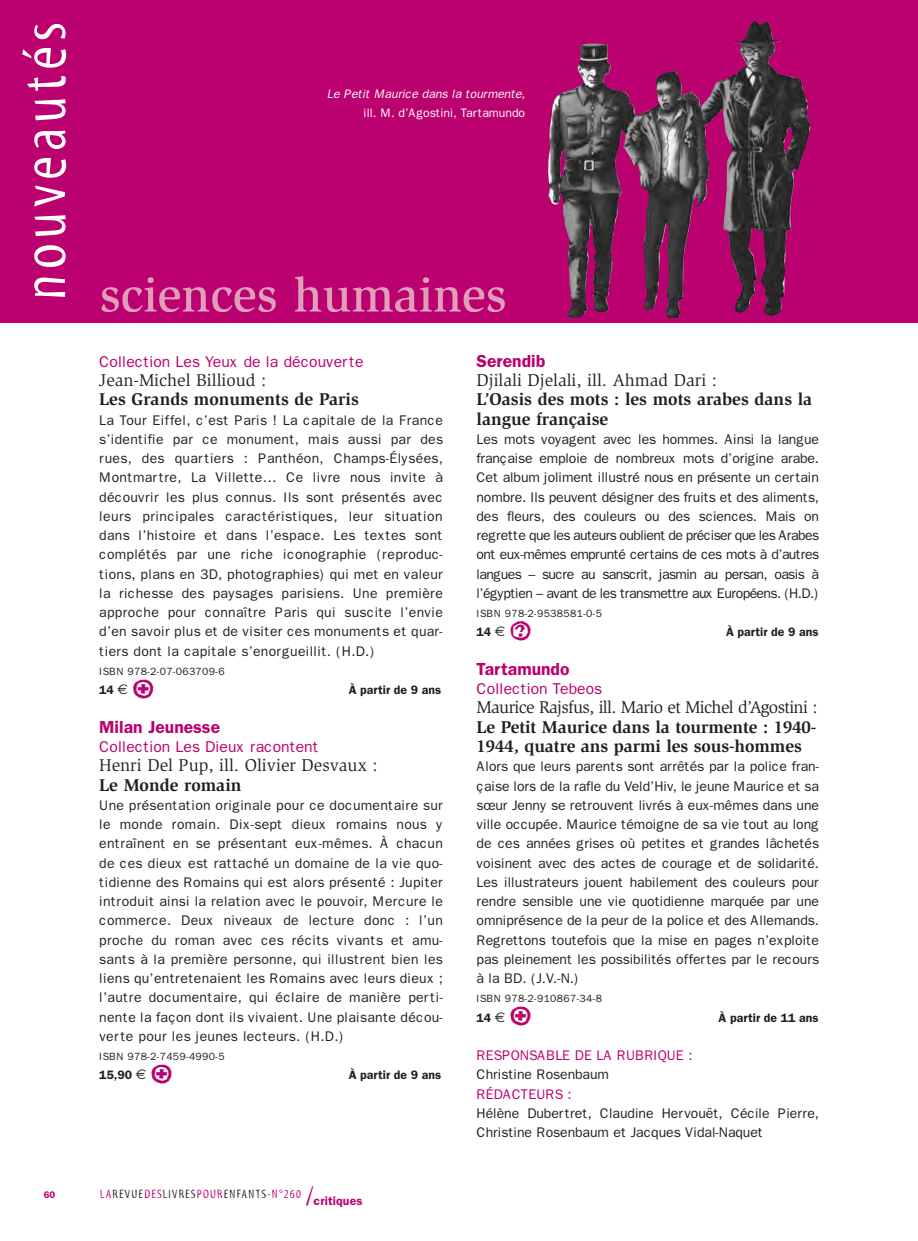
<style>
.page{position:relative;width:918px;height:1241px;background:#fff}
.page>*{position:absolute;margin:0;border:0;box-sizing:border-box;transform-origin:0 0}
.t1{font:63px "Myriad Tilt";letter-spacing:.08em;color:#fff}
.t2{font:35px "Ale Signs White LL";color:#bb016f}
.t3{font:700 17.5px/19.2px "Slimbach";color:#231f20}
.t4{font:17.5px "Slimbach";color:#231f20}
.t5{font:17.5px "Slimbach";letter-spacing:-.035em;color:#231f20}
.t6{font:600 17.5px "Franklin Gothic";color:#bb016f}
.t7{font:15.75px "Franklin Gothic";color:#bb016f}
.t8{font:14px/19.2px "Franklin Gothic";letter-spacing:-.005em;color:#231f20;text-align:justify}
.t9{font:14px "Franklin Gothic";letter-spacing:-.005em;color:#bb016f}
.t10{font:600 12.25px "Franklin Gothic";color:#231f20}
.t11{font:12.25px "Myriad Tilt";letter-spacing:.1em;color:#231f20}
.t12{font:italic 12.25px "Franklin Gothic";letter-spacing:-.005em;color:#fff}
.t13{font:12.25px "Franklin Gothic";letter-spacing:-.005em;color:#fff}
.t14{font:10.5px "Franklin Gothic";letter-spacing:.03em;color:#231f20}
.t15{font:600 9.62px "Franklin Gothic";color:#bb016f}
.s1{font-family:"Euro Sans";font-weight:400;font-size:14px}
.s2{color:#bb016f}
.s3{font-size:26.25px;color:#bb016f}
.s4{font-family:"Franklin Gothic";font-weight:600;color:#bb016f}
</style>
<div class="page">
<div style="left:0;top:0;width:918px;height:322px;background:#bb016f"></div>
<svg style="left:101px;top:276px;width:249px;height:36px"></svg>
<img style="left:548px;top:21px;width:262px;height:298px">
<h1 class="t1" style="left:21px;top:300px;width:280px;rotate:-90deg">nouveautés</h1>
<p class="t15" style="left:44px;top:1188px;width:13px">60</p>
<p class="t12" style="left:327px;top:86px;width:200px">Le Petit Maurice dans la tourmente,</p>
<p class="t13" style="left:364px;top:106px;width:163px">ill. M. d’Agostini, Tartamundo</p>
<p class="t7" style="left:99px;top:352px;width:266px">Collection Les Yeux de la découverte</p>
<p class="t4" style="left:99px;top:373px;width:169px">Jean-Michel Billioud :</p>
<p class="t3" style="left:99px;top:391px;width:261px">Les Grands monuments de Paris</p>
<p class="t8" style="left:99px;top:410px;width:345px">La Tour Eiffel, c’est Paris ! La capitale de la France s’identifie par ce monument, mais aussi par des rues, des quartiers : Panthéon, Champs-Élysées, Montmartre, La Villette… Ce livre nous invite à découvrir les plus connus. Ils sont présentés avec leurs principales caractéristiques, leur situation dans l’histoire et dans l’espace. Les textes sont complétés par une riche iconographie (reproduc&shy;tions, plans en 3D, photographies) qui met en valeur la richesse des paysages parisiens. Une première approche pour connaître Paris qui suscite l’envie d’en savoir plus et de visiter ces monuments et quar&shy;tiers dont la capitale s’enorgueillit. (H.D.)</p>
<p class="t14" style="left:99px;top:665px;width:127px">ISBN 978-2-07-063709-6</p>
<p class="t10" style="left:99px;top:682px;width:30px">14 <span class="s1">€</span></p>
<h2 class="t2" style="left:132px;top:666px;width:24px">U</h2>
<p class="t10" style="left:349px;top:682px;width:94px">À partir de 9 ans</p>
<p class="t6" style="left:99px;top:716px;width:122px">Milan Jeunesse</p>
<p class="t7" style="left:99px;top:737px;width:221px">Collection Les Dieux racontent</p>
<p class="t4" style="left:99px;top:758px;width:280px">Henri Del Pup, ill. Olivier Desvaux :</p>
<p class="t3" style="left:99px;top:776px;width:144px">Le Monde romain</p>
<p class="t8" style="left:99px;top:795px;width:345px">Une présentation originale pour ce documentaire sur le monde romain. Dix-sept dieux romains nous y entraînent en se présentant eux-mêmes. À chacun de ces dieux est rattaché un domaine de la vie quo&shy;tidienne des Romains qui est alors présenté : Jupiter introduit ainsi la relation avec le pouvoir, Mercure le commerce. Deux niveaux de lecture donc : l’un proche du roman avec ces récits vivants et amu&shy;sants à la première personne, qui illustrent bien les liens qu’entretenaient les Romains avec leurs dieux ; l’autre documentaire, qui éclaire de manière perti&shy;nente la façon dont ils vivaient. Une plaisante décou&shy;verte pour les jeunes lecteurs. (H.D.)</p>
<p class="t14" style="left:99px;top:1050px;width:127px">ISBN 978-2-7459-4990-5</p>
<p class="t10" style="left:99px;top:1067px;width:49px">15,90 <span class="s1">€</span></p>
<h2 class="t2" style="left:150px;top:1051px;width:24px">U</h2>
<p class="t10" style="left:349px;top:1067px;width:94px">À partir de 9 ans</p>
<p class="t11" style="left:100px;top:1189px;width:264px"><span class="s2">LA</span>REVUE<span class="s2">DES</span>LIVRES<span class="s2">POUR</span>ENFANTS<span class="s2">-N°260</span> <span class="s3">/</span><span class="s4">critiques</span></p>
<p class="t6" style="left:476px;top:350px;width:70px">Serendib</p>
<p class="t4" style="left:476px;top:373px;width:242px">Djilali Djelali, ill. Ahmad Dari :</p>
<p class="t3" style="left:476px;top:391px;width:337px">L’Oasis des mots : les mots arabes dans la langue française</p>
<p class="t8" style="left:476px;top:429px;width:344px">Les mots voyagent avec les hommes. Ainsi la langue française emploie de nombreux mots d’origine arabe.<br>Cet album joliment illustré nous en présente un certain nombre. Ils peuvent désigner des fruits et des aliments, des fleurs, des couleurs ou des sciences. Mais on regrette que les auteurs oublient de préciser que les Arabes ont eux-mêmes emprunté certains de ces mots à d’autres langues – sucre au sanscrit, jasmin au persan, oasis à l’égyptien – avant de les transmettre aux Européens. (H.D.)</p>
<p class="t14" style="left:476px;top:607px;width:127px">ISBN 978-2-9538581-0-5</p>
<p class="t10" style="left:476px;top:625px;width:30px">14 <span class="s1">€</span></p>
<h2 class="t2" style="left:509px;top:608px;width:24px">g</h2>
<p class="t10" style="left:726px;top:625px;width:94px">À partir de 9 ans</p>
<p class="t6" style="left:476px;top:658px;width:94px">Tartamundo</p>
<p class="t7" style="left:476px;top:679px;width:127px">Collection Tebeos</p>
<p class="t5" style="left:476px;top:700px;width:342px">Maurice Rajsfus, ill. Mario et Michel d’Agostini :</p>
<p class="t3" style="left:476px;top:718px;width:341px">Le Petit Maurice dans la tourmente : 1940-<br>1944, quatre ans parmi les sous-hommes</p>
<p class="t8" style="left:476px;top:756px;width:344px">Alors que leurs parents sont arrêtés par la police fran&shy;çaise lors de la rafle du Veld’Hiv, le jeune Maurice et sa sœur Jenny se retrouvent livrés à eux-mêmes dans une ville occupée. Maurice témoigne de sa vie tout au long de ces années grises où petites et grandes lâchetés voisinent avec des actes de courage et de solidarité.<br>Les illustrateurs jouent habilement des couleurs pour rendre sensible une vie quotidienne marquée par une omniprésence de la peur de la police et des Allemands.<br>Regrettons toutefois que la mise en pages n’exploite pas pleinement les possibilités offertes par le recours à la BD. (J.V.-N.)</p>
<p class="t14" style="left:476px;top:992px;width:127px">ISBN 978-2-910867-34-8</p>
<p class="t10" style="left:476px;top:1010px;width:30px">14 <span class="s1">€</span></p>
<h2 class="t2" style="left:509px;top:993px;width:24px">U</h2>
<p class="t10" style="left:718px;top:1010px;width:101px">À partir de 11 ans</p>
<p class="t9" style="left:476px;top:1046px;width:218px">RESPONSABLE DE LA RUBRIQUE :</p>
<p class="t8" style="left:476px;top:1064px;width:134px">Christine Rosenbaum</p>
<p class="t9" style="left:476px;top:1085px;width:97px">RÉDACTEURS :</p>
<p class="t8" style="left:476px;top:1103px;width:344px">Hélène Dubertret, Claudine Hervouët, Cécile Pierre,<br>Christine Rosenbaum et Jacques Vidal-Naquet</p>
</div>
